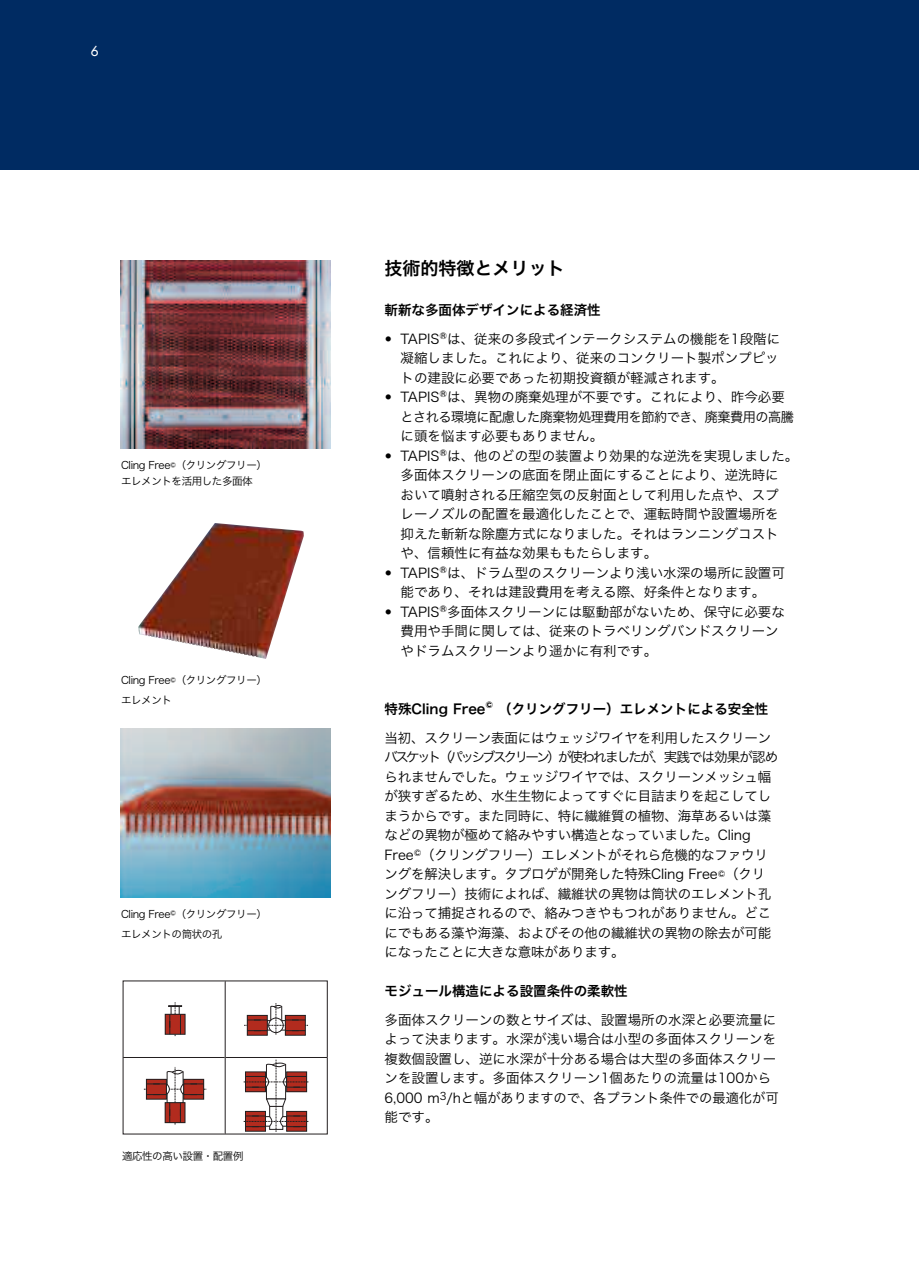
<style>
.page{position:relative;width:919px;height:1263px;background:#fff}
.page>*{position:absolute;margin:0;border:0;box-sizing:border-box;transform-origin:0 0}
.t1{font:18px "Hira Kaku Pro N W6";color:#000}
.t2{font:13.5px/19.5px "Hira Kaku Pro N W3";color:#000}
.t3{font:13.5px "Hira Kaku Pro N W6";color:#000}
.t4{font:13.5px "Futura";color:#fff}
.t5{font:10.5px/19.5px "Hira Kaku Pro N W3";letter-spacing:-.04em;color:#000}
.s1{font-family:"Futura"}
</style>
<div class="page">
<div style="left:0;top:0;width:918px;height:170px;background:#002b62"></div>
<img style="left:121px;top:260px;width:209px;height:188px">
<img style="left:121px;top:729px;width:209px;height:168px">
<img style="left:138px;top:523px;width:166px;height:136px">
<svg style="left:144px;top:1067px;width:63px;height:57px"></svg>
<svg style="left:243px;top:1060px;width:66px;height:72px"></svg>
<svg style="left:244px;top:1003px;width:64px;height:32px"></svg>
<div style="left:165px;top:1014px;width:20px;height:20px;background:#b22b1e"></div>
<div style="left:165px;top:1014px;width:20px;height:20px;border:1px solid #231f20"></div>
<svg style="left:168px;top:1002px;width:14px;height:34px"></svg>
<hr style="left:123px;top:1057px;width:204px;height:1px;background:#231f20">
<hr style="left:225px;top:981px;width:1px;height:153px;background:#231f20">
<p class="t4" style="left:91px;top:44px;width:9px">6</p>
<p class="t5" style="left:121px;top:456px;width:147px;line-height:16.5px">Cling Free©（クリングフリー）エレメントを活用した多面体</p>
<p class="t5" style="left:121px;top:670px;width:147px">Cling Free©（クリングフリー）エレメント</p>
<p class="t5" style="left:121px;top:904px;width:147px">Cling Free©（クリングフリー）エレメントの筒状の孔</p>
<p class="t5" style="left:122px;top:1146px;width:123px">適応性の高い設置・配置例</p>
<h1 class="t1" style="left:384px;top:252px;width:181px">技術的特徴とメリット</h1>
<p class="t3" style="left:384px;top:298px;width:217px">斬新な多面体デザインによる経済性</p>
<p class="t2" style="left:400px;top:328px;width:381px;text-align:justify;text-indent:-16px"><span class="s1">•</span> TAPIS®は、従来の多段式インテークシステムの機能を1段階に凝縮しました。これにより、従来のコンクリート製ポンプピットの建設に必要であった初期投資額が軽減されます。</p>
<p class="t2" style="left:400px;top:386px;width:395px;text-indent:-16px"><span class="s1">•</span> TAPIS®は、異物の廃棄処理が不要です。これにより、昨今必要とされる環境に配慮した廃棄物処理費用を節約でき、廃棄費用の高騰に頭を悩ます必要もありません。</p>
<p class="t2" style="left:400px;top:445px;width:399px;text-indent:-16px"><span class="s1">•</span> TAPIS®は、他のどの型の装置より効果的な逆洗を実現しました。多面体スクリーンの底面を閉止面にすることにより、逆洗時に<br>おいて噴射される圧縮空気の反射面として利用した点や、スプ<br>レーノズルの配置を最適化したことで、運転時間や設置場所を<br>抑えた斬新な除塵方式になりました。それはランニングコスト<br>や、信頼性に有益な効果ももたらします。</p>
<p class="t2" style="left:384px;top:562px;width:402px;text-align:center"><span class="s1">•</span> TAPIS®は、ドラム型のスクリーンより浅い水深の場所に設置可能であり、それは建設費用を考える際、好条件となります。</p>
<p class="t2" style="left:400px;top:601px;width:386px;text-indent:-16px"><span class="s1">•</span> TAPIS®多面体スクリーンには駆動部がないため、保守に必要な費用や手間に関しては、従来のトラベリングバンドスクリーンやドラムスクリーンより遥かに有利です。</p>
<p class="t3" style="left:384px;top:697px;width:385px">特殊Cling Free© （クリングフリー）エレメントによる安全性</p>
<p class="t2" style="left:384px;top:727px;width:395px">当初、スクリーン表面にはウェッジワイヤを利用したスクリーンバスケット（パッシブスクリーン）が使われましたが、実践では効果が認められませんでした。ウェッジワイヤでは、スクリーンメッシュ幅が狭すぎるため、水生生物によってすぐに目詰まりを起こしてしまうからです。また同時に、特に繊維質の植物、海草あるいは藻などの異物が極めて絡みやすい構造となっていました。Cling Free©（クリングフリー）エレメントがそれら危機的なファウリングを解決します。タプロゲが開発した特殊Cling Free©（クリングフリー）技術によれば、繊維状の異物は筒状のエレメント孔に沿って捕捉されるので、絡みつきやもつれがありません。どこにでもある藻や海藻、およびその他の繊維状の異物の除去が可能になったことに大きな意味があります。</p>
<p class="t3" style="left:384px;top:979px;width:244px">モジュール構造による設置条件の柔軟性</p>
<p class="t2" style="left:384px;top:1009px;width:395px">多面体スクリーンの数とサイズは、設置場所の水深と必要流量によって決まります。水深が浅い場合は小型の多面体スクリーンを複数個設置し、逆に水深が十分ある場合は大型の多面体スクリーンを設置します。多面体スクリーン1個あたりの流量は100から<br>6,000 m<sup>3</sup>/hと幅がありますので、各プラント条件での最適化が可能です。</p>
</div>
